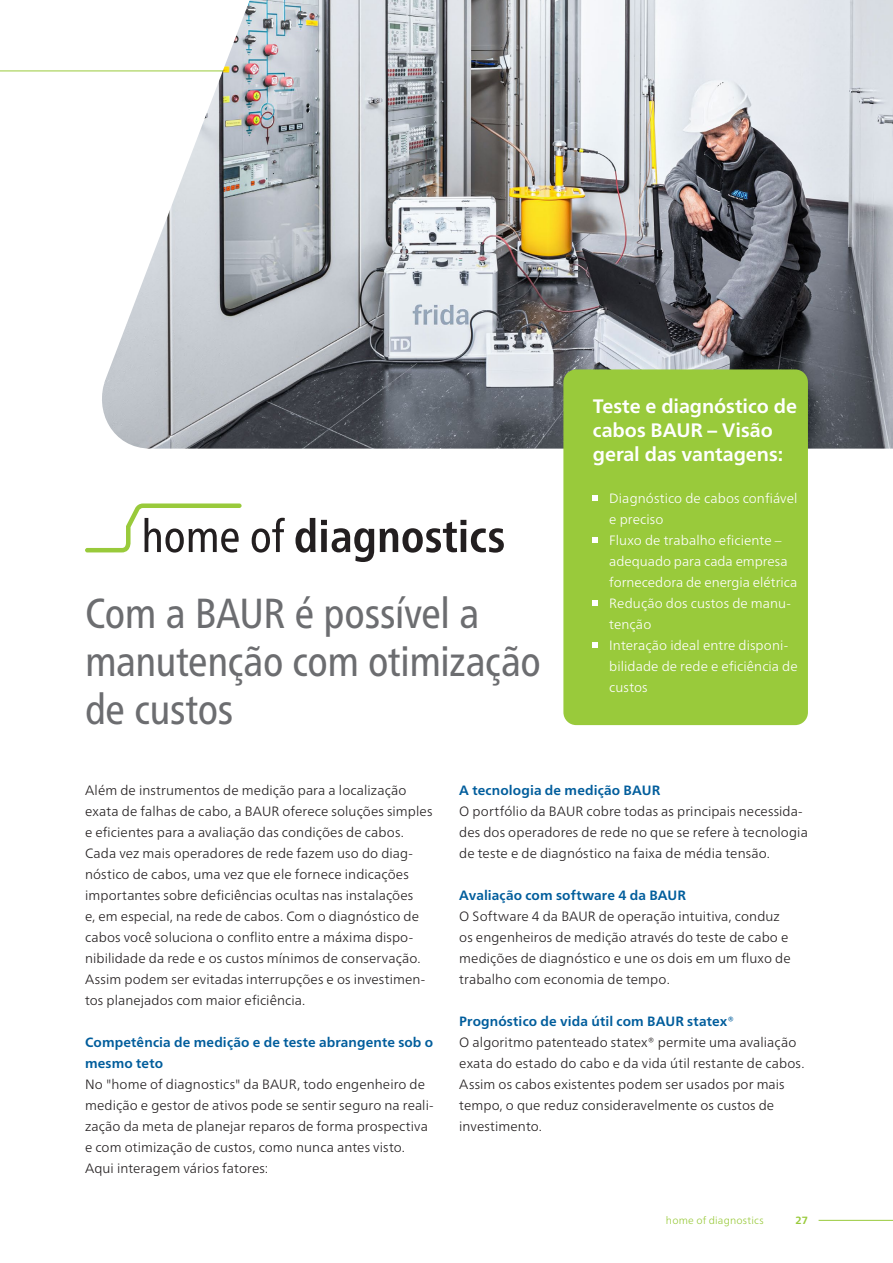
<style>
.page{position:relative;width:893px;height:1263px;background:#fff}
.page>*{position:absolute;margin:0;border:0;box-sizing:border-box;transform-origin:0 0}
.t1{font:condensed 42px/48px "Frutiger Neue LTW1 G";letter-spacing:-.01em;color:#6c6d70}
.t2{font:700 19.5px/24px "Frutiger Neue LTW1 G";color:#fff}
.t3{font:300 13.5px/21px "Frutiger Neue LTW1 G";letter-spacing:.01em;color:#231f20}
.t4{font:300 13.5px/21px "Frutiger Neue LTW1 G";letter-spacing:.005em;color:#fff}
.t5{font:700 13.5px/21px "Frutiger Neue LTW1 G";letter-spacing:.01em;color:#005d9c}
.t6{font:300 10.5px "Frutiger Neue LTW1 G";letter-spacing:.02em;color:#99ca3b}
.t7{font:700 10.5px "Frutiger Neue LTW1 G";color:#99ca3b}
</style>
<div class="page">
<img style="left:100px;top:0;width:793px;height:449px">
<hr style="left:819px;top:1220px;width:74px;height:1px;background:#99ca3b">
<svg style="left:85px;top:503px;width:419px;height:59px"></svg>
<div style="left:563px;top:369px;width:245px;height:356px;background:#99ca3b;border-radius:13px"></div>
<svg style="left:593px;top:495px;width:5px;height:5px"></svg>
<svg style="left:593px;top:537px;width:5px;height:5px"></svg>
<svg style="left:593px;top:600px;width:5px;height:5px"></svg>
<svg style="left:593px;top:642px;width:5px;height:5px"></svg>
<p class="t1" style="left:85px;top:585px;width:457px">Com a BAUR é possível a manutenção com otimização de custos</p>
<p class="t2" style="left:593px;top:392px;width:206px">Teste e diagnóstico de cabos BAUR – Visão geral das vantagens:</p>
<p class="t4" style="left:609px;top:486px;width:190px">Diagnóstico de cabos confiável e preciso</p>
<p class="t4" style="left:609px;top:528px;width:189px">Fluxo de trabalho eficiente – adequado para cada empresa fornecedora de energia elétrica</p>
<p class="t4" style="left:609px;top:591px;width:183px">Redução dos custos de manu&shy;tenção</p>
<p class="t4" style="left:609px;top:633px;width:190px">Interação ideal entre disponi&shy;bilidade de rede e eficiência de custos</p>
<p class="t3" style="left:85px;top:778px;width:349px">Além de instrumentos de medição para a localização exata de falhas de cabo, a BAUR oferece soluções simples e eficientes para a avaliação das condições de cabos.<br>Cada vez mais operadores de rede fazem uso do diag&shy;nóstico de cabos, uma vez que ele fornece indicações importantes sobre deficiências ocultas nas instalações<br>e, em especial, na rede de cabos. Com o diagnóstico de cabos você soluciona o conflito entre a máxima dispo&shy;nibilidade da rede e os custos mínimos de conservação.<br>Assim podem ser evitadas interrupções e os investimen&shy;tos planejados com maior eficiência.</p>
<p class="t5" style="left:85px;top:1030px;width:350px">Competência de medição e de teste abrangente sob o mesmo teto</p>
<p class="t3" style="left:85px;top:1072px;width:350px">No "home of diagnostics" da BAUR, todo engenheiro de medição e gestor de ativos pode se sentir seguro na reali&shy;zação da meta de planejar reparos de forma prospectiva e com otimização de custos, como nunca antes visto.<br>Aqui interagem vários fatores:</p>
<p class="t5" style="left:459px;top:778px;width:202px">A tecnologia de medição BAUR</p>
<p class="t3" style="left:459px;top:799px;width:350px">O portfólio da BAUR cobre todas as principais necessida&shy;des dos operadores de rede no que se refere à tecnologia de teste e de diagnóstico na faixa de média tensão.</p>
<p class="t5" style="left:459px;top:883px;width:228px">Avaliação com software 4 da BAUR</p>
<p class="t3" style="left:459px;top:904px;width:333px">O Software 4 da BAUR de operação intuitiva, conduz os engenheiros de medição através do teste de cabo e medições de diagnóstico e une os dois em um fluxo de trabalho com economia de tempo.</p>
<p class="t5" style="left:459px;top:1009px;width:276px">Prognóstico de vida útil com BAUR statex®</p>
<p class="t3" style="left:459px;top:1030px;width:347px">O algoritmo patenteado statex® permite uma avaliação exata do estado do cabo e da vida útil restante de cabos.<br>Assim os cabos existentes podem ser usados por mais tempo, o que reduz consideravelmente os custos de investimento.</p>
<p class="t6" style="left:666px;top:1213px;width:99px">home of diagnostics</p>
<p class="t7" style="left:795px;top:1213px;width:14px">27</p>
</div>
